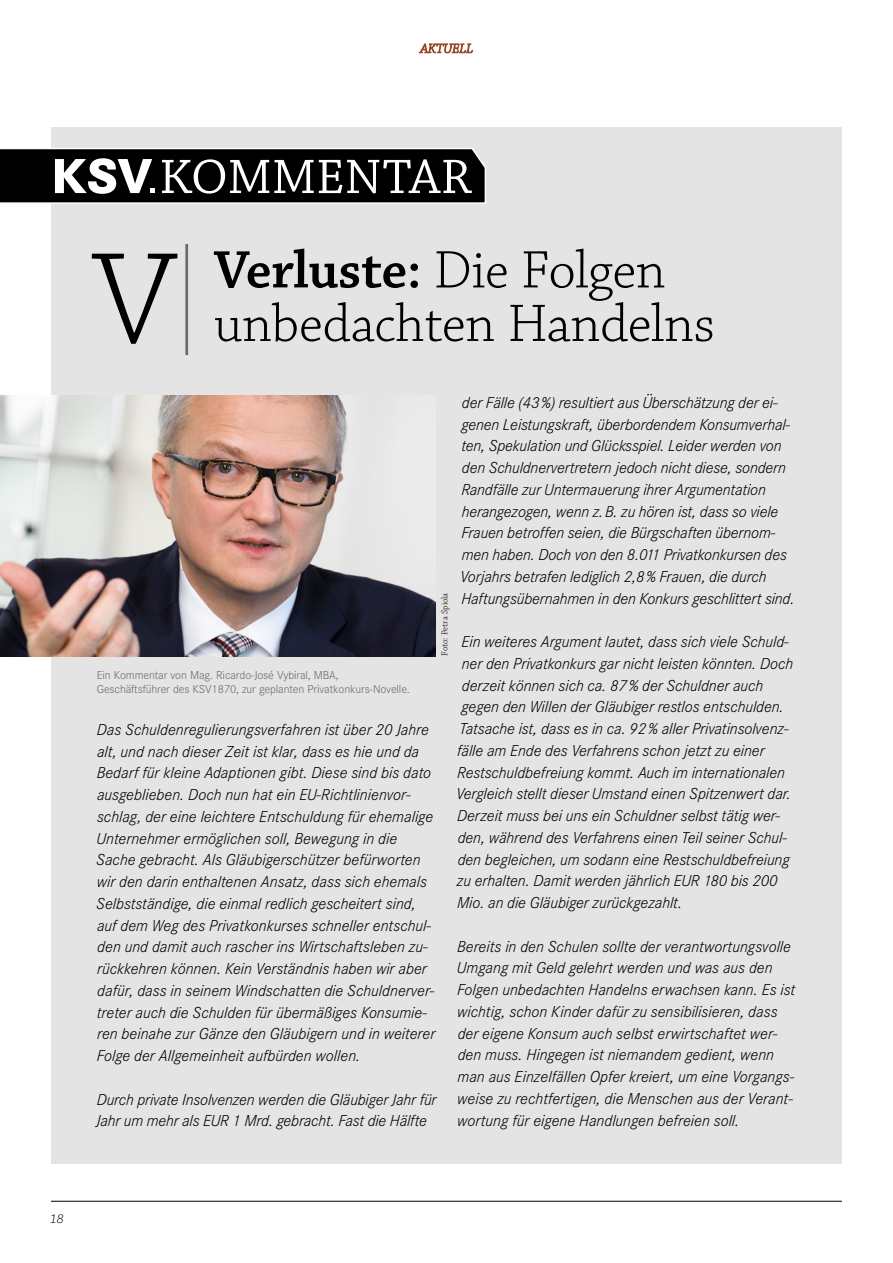
<style>
.page{position:relative;width:893px;height:1263px;background:#fff}
.page>*{position:absolute;margin:0;border:0;box-sizing:border-box;transform-origin:0 0}
.t1{font:300 136.5px "Chaparral Pro";color:#000}
.t2{font:300 55.5px/53.6px "Chaparral Pro";letter-spacing:-.01em;color:#000}
.t3{font:51px "Chaparral Pro";color:#fff}
.t4{font:italic 300 16.5px/21.8px "Corporate S";letter-spacing:-.005em;color:#000}
.t5{font:italic 300 13.5px "Chaparral Pro";color:#000}
.t6{font:300 12px/13.5px "Corporate S";letter-spacing:-.01em;color:#6a6a69}
.t7{font:300 9px "Chaparral Pro";color:#000}
.s1{font-family:"Corporate S";font-weight:800}
.s2{font-family:"DIN"}
.s3{font-weight:600}
</style>
<div class="page">
<hr style="left:51px;top:1201px;width:791px;height:1px;background:#000">
<svg style="left:419px;top:43px;width:54px;height:11px"></svg>
<div style="left:51px;top:128px;width:791px;height:1036px;background:#e4e4e4"></div>
<svg style="left:0;top:148px;width:486px;height:56px;background:#0d0d0d"></svg>
<hr style="left:185px;top:244px;width:3px;height:111px;background:#6a6a69">
<img style="left:0;top:395px;width:436px;height:262px">
<h3 class="t3" style="left:51px;top:149px;width:422px"><span class="s1">KSV</span><span class="s2">.</span>KOMMENTAR</h3>
<h1 class="t1" style="left:92px;top:225px;width:85px">V</h1>
<h2 class="t2" style="left:214px;top:246px;width:503px"><span class="s3">Verluste:</span> Die Folgen unbedachten Handelns</h2>
<p class="t4" style="left:460px;top:392px;width:336px">der Fälle (43%) resultiert aus Überschätzung der ei&shy;genen Leistungskraft, überbordendem Konsumverhal&shy;ten, Spekulation und Glücksspiel. Leider werden von den Schuldnervertretern jedoch nicht diese, sondern Randfälle zur Untermauerung ihrer Argumentation herangezogen, wenn z.B. zu hören ist, dass so viele Frauen betroffen seien, die Bürgschaften übernom&shy;men haben. Doch von den 8.011 Privatkonkursen des Vorjahrs betrafen lediglich 2,8% Frauen, die durch Haftungsübernahmen in den Konkurs geschlittert sind.</p>
<p class="t4" style="left:461px;top:631px;width:329px">Ein weiteres Argument lautet, dass sich viele Schuld-</p>
<p class="t4" style="left:462px;top:653px;width:333px">ner den Privatkonkurs gar nicht leisten könnten. Doch</p>
<p class="t4" style="left:462px;top:674px;width:303px">derzeit können sich ca. 87% der Schuldner auch</p>
<p class="t4" style="left:462px;top:696px;width:324px">gegen den Willen der Gläubiger restlos entschulden.</p>
<p class="t4" style="left:459px;top:718px;width:331px">Tatsache ist, dass es in ca. 92% aller Privatinsolvenz-</p>
<p class="t4" style="left:457px;top:740px;width:309px">fälle am Ende des Verfahrens schon jetzt zu einer</p>
<p class="t4" style="left:457px;top:761px;width:329px">Restschuldbefreiung kommt. Auch im internationalen</p>
<p class="t4" style="left:456px;top:783px;width:337px">Vergleich stellt dieser Umstand einen Spitzenwert dar.</p>
<p class="t4" style="left:457px;top:805px;width:325px">Derzeit muss bei uns ein Schuldner selbst tätig wer-</p>
<p class="t4" style="left:458px;top:826px;width:331px">den, während des Verfahrens einen Teil seiner Schul-</p>
<p class="t4" style="left:458px;top:848px;width:334px">den begleichen, um sodann eine Restschuldbefreiung</p>
<p class="t4" style="left:457px;top:870px;width:322px">zu erhalten. Damit werden jährlich EUR 180 bis 200</p>
<p class="t4" style="left:457px;top:892px;width:227px">Mio. an die Gläubiger zurückgezahlt.</p>
<p class="t4" style="left:457px;top:935px;width:340px">Bereits in den Schulen sollte der verantwortungsvolle Umgang mit Geld gelehrt werden und was aus den Folgen unbedachten Handelns erwachsen kann. Es ist wichtig, schon Kinder dafür zu sensibilisieren, dass der eigene Konsum auch selbst erwirtschaftet wer&shy;den muss. Hingegen ist niemandem gedient, wenn man aus Einzelfällen Opfer kreiert, um eine Vorgangs&shy;weise zu rechtfertigen, die Menschen aus der Verant&shy;wortung für eigene Handlungen befreien soll.</p>
<p class="t7" style="left:440px;top:656px;width:65px;rotate:-90deg">Foto: Petra Spiola</p>
<p class="t6" style="left:97px;top:669px;width:315px">Ein Kommentar von Mag. Ricardo-José Vybiral, MBA,<br>Geschäftsführer des KSV1870, zur geplanten Privatkonkurs-Novelle.</p>
<p class="t4" style="left:96px;top:719px;width:341px">Das Schuldenregulierungsverfahren ist über 20 Jahre alt, und nach dieser Zeit ist klar, dass es hie und da Bedarf für kleine Adaptionen gibt. Diese sind bis dato ausgeblieben. Doch nun hat ein EU-Richtlinienvor&shy;schlag, der eine leichtere Entschuldung für ehemalige Unternehmer ermöglichen soll, Bewegung in die Sache gebracht. Als Gläubigerschützer befürworten wir den darin enthaltenen Ansatz, dass sich ehemals Selbstständige, die einmal redlich gescheitert sind, auf dem Weg des Privatkonkurses schneller entschul&shy;den und damit auch rascher ins Wirtschaftsleben zu&shy;rückkehren können. Kein Verständnis haben wir aber dafür, dass in seinem Windschatten die Schuldnerver&shy;treter auch die Schulden für übermäßiges Konsumie&shy;ren beinahe zur Gänze den Gläubigern und in weiterer Folge der Allgemeinheit aufbürden wollen.</p>
<p class="t4" style="left:96px;top:1088px;width:342px">Durch private Insolvenzen werden die Gläubiger Jahr für<br>Jahr um mehr als EUR 1 Mrd. gebracht. Fast die Hälfte</p>
<p class="t5" style="left:50px;top:1211px;width:15px">18</p>
</div>
